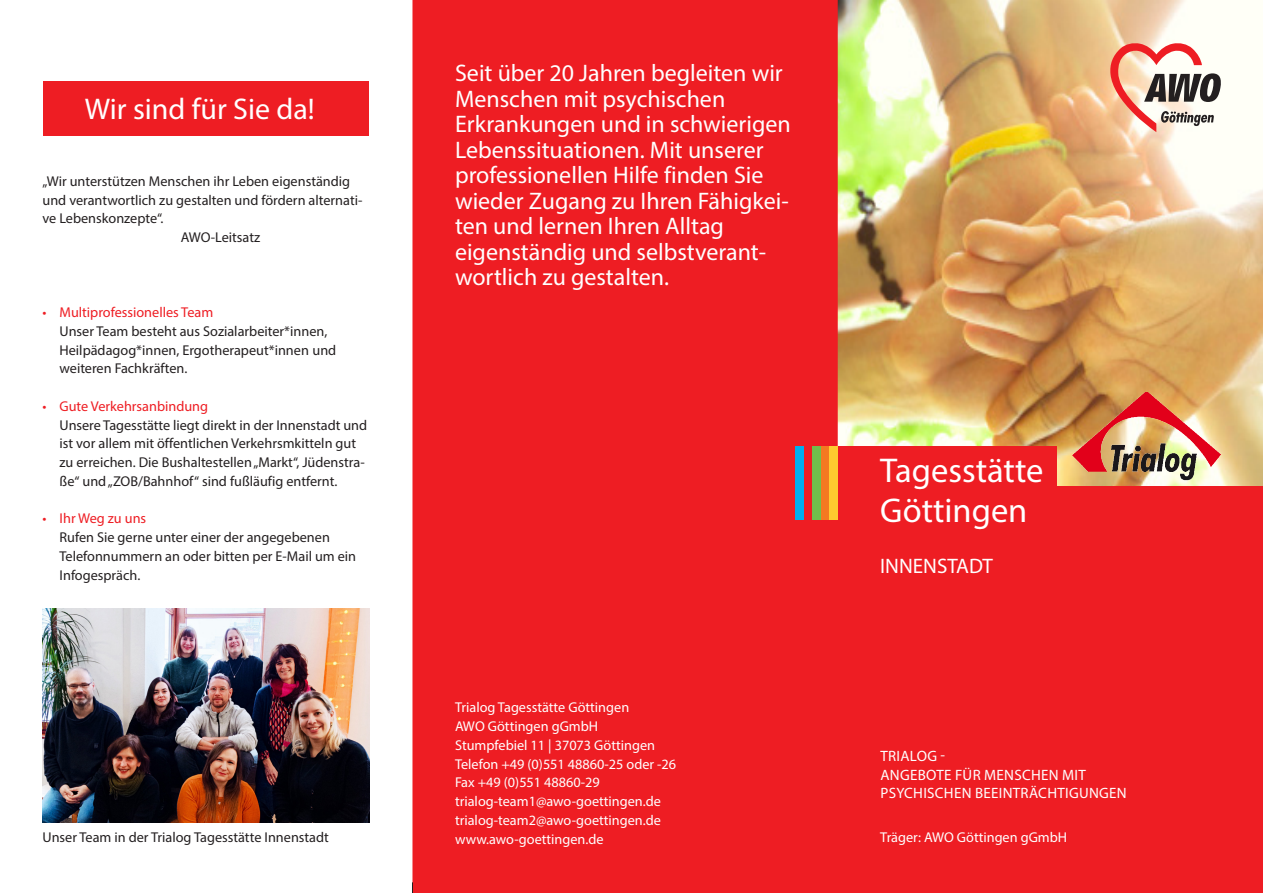
<style>
.page{position:relative;width:1263px;height:893px;background:#fff}
.page>*{position:absolute;margin:0;border:0;box-sizing:border-box;transform-origin:0 0}
.Headline_groß_auf_Titelseite{font:34.5px "Myriad Pro";color:#fff}
.t1{font:30px "Myriad Pro";color:#fff}
.Untertitel_auf_Titelseite{font:24px/25.5px "Myriad Pro";color:#fff}
.Untertitel_auf_Titelseite-2{font:21px "Myriad Pro";color:#fff}
.Fachbereich{font:15px/18.8px "Myriad Pro";letter-spacing:.02em;color:#fff}
.Fließtext__schwarz_9_5_pt{font:14.25px/18.8px "Myriad Pro";color:#231f20}
.Adressblock{font:14.25px/18.8px "Myriad Pro";color:#fff}
.Fließtext__schwarz_9_5_pt-2{font:14.25px "Myriad Pro";color:#ee1d23}
</style>
<div class="page">
<img style="left:838px;top:0;width:425px;height:487px">
<div style="left:838px;top:446px;width:218px;height:77px;background:#ee1d23"></div>
<div style="left:837px;top:487px;width:426px;height:406px;background:#ee1d23"></div>
<div style="left:412px;top:0;width:426px;height:893px;background:#ee1d23"></div>
<img style="left:43px;top:608px;width:327px;height:214px">
<div style="left:821px;top:446px;width:8px;height:74px;background:#f47921"></div>
<div style="left:812px;top:446px;width:9px;height:74px;background:#70bf4c"></div>
<div style="left:804px;top:446px;width:8px;height:74px;background:#ee1d23"></div>
<div style="left:829px;top:446px;width:8px;height:74px;background:#fecb2f"></div>
<div style="left:795px;top:446px;width:9px;height:74px;background:#00aeef"></div>
<svg style="left:1109px;top:41px;width:113px;height:91px"></svg>
<div style="left:43px;top:81px;width:326px;height:54px;background:#ee1d23"></div>
<img style="left:1056px;top:392px;width:166px;height:95px">
<p class="t1" style="left:85px;top:91px;width:231px">Wir sind für Sie da!</p>
<p class="Fließtext__schwarz_9_5_pt" style="left:43px;top:171px;width:309px">„Wir unterstützen Menschen ihr Leben eigenständig</p>
<p class="Fließtext__schwarz_9_5_pt" style="left:43px;top:190px;width:321px">und verantwortlich zu gestalten und fördern alternati-</p>
<p class="Fließtext__schwarz_9_5_pt" style="left:43px;top:209px;width:122px">ve Lebenskonzepte“.</p>
<p class="Fließtext__schwarz_9_5_pt" style="left:181px;top:228px;width:81px">AWO-Leitsatz</p>
<p class="Fließtext__schwarz_9_5_pt-2" style="left:43px;top:303px;width:172px">• Multiprofessionelles Team</p>
<p class="Fließtext__schwarz_9_5_pt" style="left:60px;top:321px;width:278px">Unser Team besteht aus Sozialarbeiter*innen,<br>Heilpädagog*innen, Ergotherapeut*innen und weiteren Fachkräften.</p>
<p class="Fließtext__schwarz_9_5_pt-2" style="left:43px;top:397px;width:167px">• Gute Verkehrsanbindung</p>
<p class="Fließtext__schwarz_9_5_pt" style="left:60px;top:415px;width:309px">Unsere Tagesstätte liegt direkt in der Innenstadt und ist vor allem mit öffentlichen Verkehrsmkitteln gut zu erreichen. Die Bushaltestellen „Markt“, Jüdenstra&shy;ße“ und „ZOB/Bahnhof“ sind fußläufig entfernt.</p>
<p class="Fließtext__schwarz_9_5_pt-2" style="left:43px;top:510px;width:105px">• Ihr Weg zu uns</p>
<p class="Fließtext__schwarz_9_5_pt" style="left:60px;top:528px;width:298px">Rufen Sie gerne unter einer der angegebenen<br>Telefonnummern an oder bitten per E-Mail um ein<br>Infogespräch.</p>
<p class="Untertitel_auf_Titelseite" style="left:455px;top:60px;width:329px">Seit über 20 Jahren begleiten wir<br>Menschen mit psychischen</p>
<p class="Untertitel_auf_Titelseite" style="left:455px;top:111px;width:337px">Erkrankungen und in schwierigen<br>Lebenssituationen. Mit unserer professionellen Hilfe finden Sie wieder Zugang zu Ihren Fähigkei&shy;ten und lernen Ihren Alltag</p>
<p class="Untertitel_auf_Titelseite" style="left:455px;top:239px;width:313px">eigenständig und selbstverant&shy;wortlich zu gestalten.</p>
<p class="Headline_groß_auf_Titelseite" style="left:880px;top:449px;width:165px">Tagesstätte</p>
<p class="Headline_groß_auf_Titelseite" style="left:880px;top:489px;width:149px">Göttingen</p>
<p class="Untertitel_auf_Titelseite-2" style="left:880px;top:553px;width:114px">INNENSTADT</p>
<p class="Adressblock" style="left:455px;top:698px;width:176px">Trialog Tagesstätte Göttingen</p>
<p class="Adressblock" style="left:455px;top:717px;width:145px">AWO Göttingen gGmbH</p>
<p class="Adressblock" style="left:455px;top:735px;width:202px">Stumpfebiel 11 | 37073 Göttingen</p>
<p class="Adressblock" style="left:455px;top:754px;width:223px">Telefon +49 (0)551 48860-25 oder -26</p>
<p class="Adressblock" style="left:455px;top:773px;width:207px">Fax +49 (0)551 48860-29 trialog-team1@awo-goettingen.de</p>
<p class="Adressblock" style="left:455px;top:810px;width:207px">trialog-team2@awo-goettingen.de www.awo-goettingen.de</p>
<p class="Fachbereich" style="left:880px;top:746px;width:66px">TRIALOG -</p>
<p class="Fachbereich" style="left:880px;top:765px;width:248px">ANGEBOTE FÜR MENSCHEN MIT<br>PSYCHISCHEN BEEINTRÄCHTIGUNGEN</p>
<p class="Fließtext__schwarz_9_5_pt" style="left:43px;top:828px;width:288px">Unser Team in der Trialog Tagesstätte Innenstadt</p>
<p class="Adressblock" style="left:880px;top:828px;width:188px">Träger: AWO Göttingen gGmbH</p>
</div>
